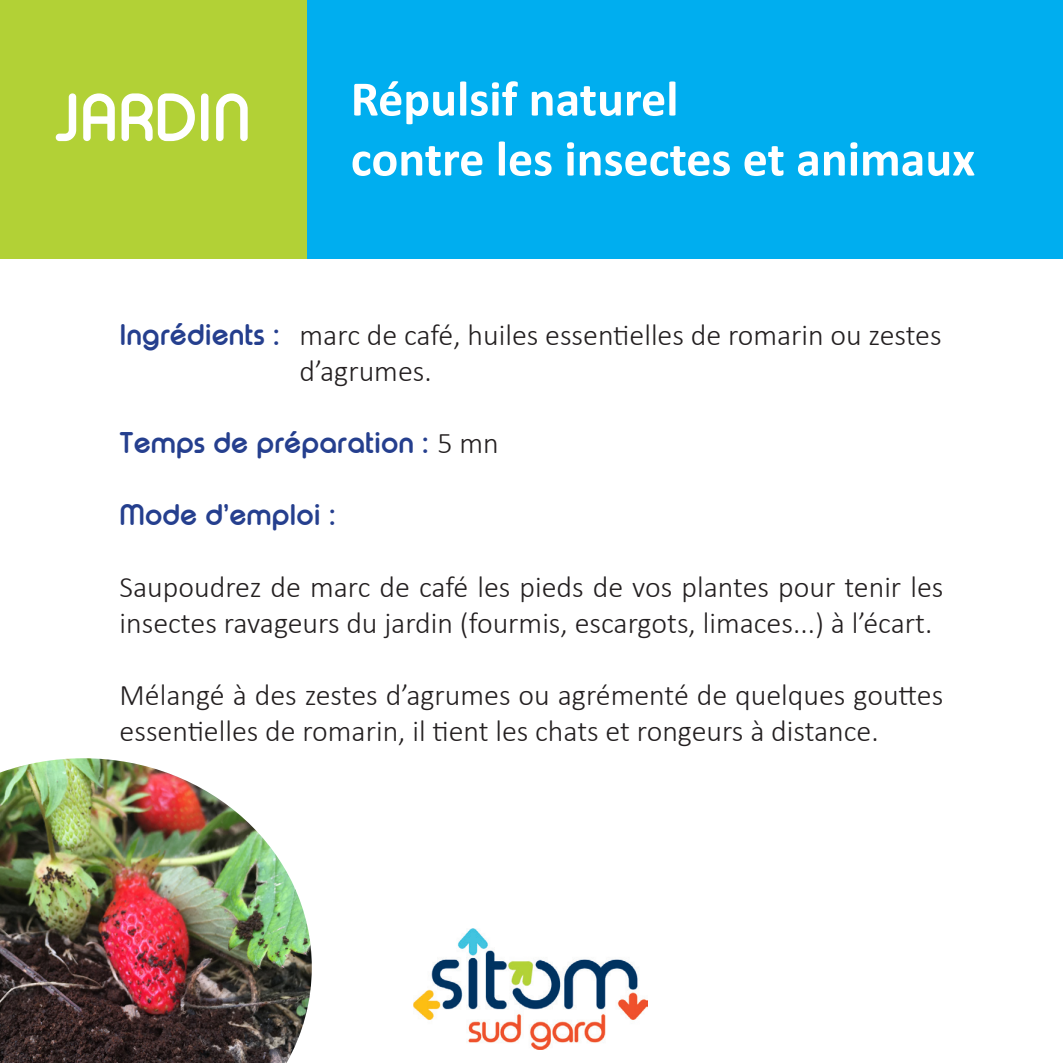
<style>
.page{position:relative;width:1063px;height:1063px;background:#fff}
.page>*{position:absolute;margin:0;border:0;box-sizing:border-box;transform-origin:0 0}
.t1{font:700 62.5px "Typo Round";color:#fff}
.t2{font:700 50px "Calibri";color:#fff}
.t3{font:300 30px/36px "Calibri";color:#231f20}
.t4{font:700 27.5px "Typo Round";color:#253f8e}
.s1{font-family:"Typo Round";font-weight:700;font-size:27.5px;color:#253f8e}
.s2{font-family:"Calibri";font-weight:300;font-size:30px;color:#231f20}
</style>
<div class="page">
<img style="left:414px;top:928px;width:233px;height:122px">
<div style="left:0;top:0;width:1063px;height:258px;background:#00aeef"></div>
<div style="left:0;top:0;width:306px;height:258px;background:#b2d136"></div>
<img style="left:0;top:758px;width:312px;height:305px">
<p class="t1" style="left:55px;top:78px;width:197px">JARDIN</p>
<p class="t2" style="left:351px;top:64px;width:329px">Répulsif naturel</p>
<p class="t2" style="left:351px;top:124px;width:626px">contre les insectes et animaux</p>
<p class="t3" style="left:300px;top:317px;width:644px;text-indent:-180px"><span class="s1">Ingrédients :</span> marc de café, huiles essentielles de romarin ou zestes d’agrumes.</p>
<p class="t4" style="left:120px;top:425px;width:381px">Temps de préparation : <span class="s2">5 mn</span></p>
<p class="t4" style="left:120px;top:497px;width:217px">Mode d’emploi :</p>
<p class="t3" style="left:120px;top:569px;width:825px">Saupoudrez de marc de café les pieds de vos plantes pour tenir les insectes ravageurs du jardin (fourmis, escargots, limaces...) à l’écart.</p>
<p class="t3" style="left:120px;top:677px;width:825px">Mélangé à des zestes d’agrumes ou agrémenté de quelques gouttes essentielles de romarin, il tient les chats et rongeurs à distance.</p>
</div>
